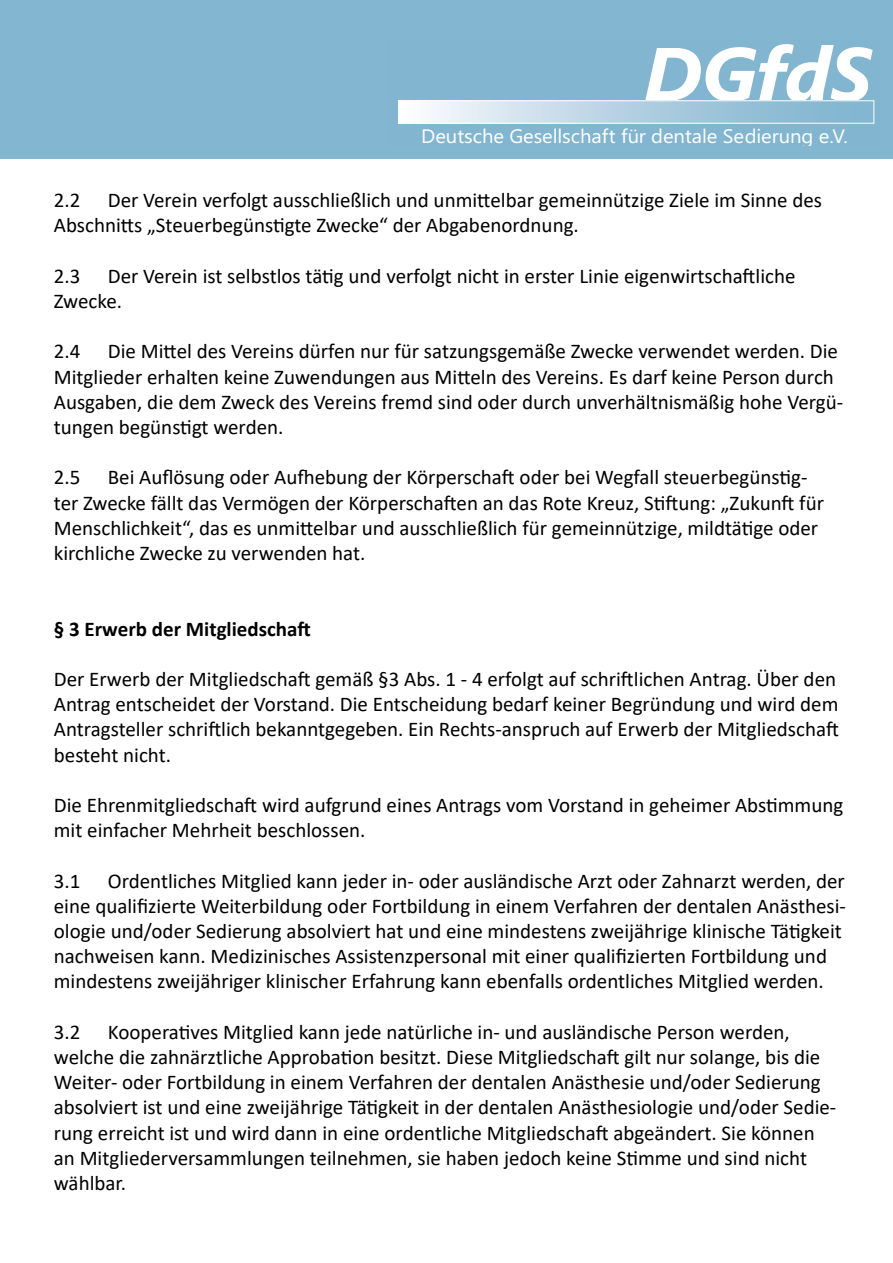
<style>
.page{position:relative;width:893px;height:1263px;background:#fff}
.page>*{position:absolute;margin:0;border:0;box-sizing:border-box;transform-origin:0 0}
.t1{font:italic 700 75.45px "Segoe UI";letter-spacing:-.015em;color:#fff;scale:1.04 1}
.t2{font:21px/25.2px "Calibri";color:#000}
.t3{font:700 21px "Calibri";color:#000}
.t4{font:19.5px "Segoe UI";letter-spacing:-.005em;color:#fff;scale:1.04 1}
</style>
<div class="page">
<div style="left:0;top:0;width:893px;height:158px;background:#82b6d1"></div>
<div style="left:399px;top:101px;width:475px;height:22px;background:linear-gradient(to right,#f8f8fc,#75adcb)"></div>
<div style="left:398px;top:100px;width:476px;height:24px;border:1px solid #fff"></div>
<h1 class="t1" style="left:643px;top:20px;width:221px">DGfdS</h1>
<p class="t4" style="left:421px;top:123px;width:412px">Deutsche Gesellschaft für dentale Sedierung e.V.</p>
<p class="t2" style="left:54px;top:187px;width:770px;text-indent:54px">Der Verein verfolgt ausschließlich und unmittelbar gemeinnützige Ziele im Sinne des<br>Abschnitts „Steuerbegünstigte Zwecke“ der Abgabenordnung.</p>
<p class="t2" style="left:54px;top:263px;width:28px">2.3</p>
<p class="t2" style="left:54px;top:187px;width:28px">2.2</p>
<p class="t2" style="left:54px;top:263px;width:743px;text-indent:54px">Der Verein ist selbstlos tätig und verfolgt nicht in erster Linie eigenwirtschaftliche<br>Zwecke.</p>
<p class="t2" style="left:54px;top:338px;width:28px">2.4</p>
<p class="t2" style="left:54px;top:338px;width:791px;text-indent:54px">Die Mittel des Vereins dürfen nur für satzungsgemäße Zwecke verwendet werden. Die Mitglieder erhalten keine Zuwendungen aus Mitteln des Vereins. Es darf keine Person durch Ausgaben, die dem Zweck des Vereins fremd sind oder durch unverhältnismäßig hohe Vergü&shy;tungen begünstigt werden.</p>
<p class="t2" style="left:54px;top:464px;width:28px">2.5</p>
<p class="t2" style="left:54px;top:464px;width:772px;text-indent:54px">Bei Auflösung oder Aufhebung der Körperschaft oder bei Wegfall steuerbegünstig&shy;ter Zwecke fällt das Vermögen der Körperschaften an das Rote Kreuz, Stiftung: „Zukunft für Menschlichkeit“, das es unmittelbar und ausschließlich für gemeinnützige, mildtätige oder kirchliche Zwecke zu verwenden hat.</p>
<p class="t3" style="left:54px;top:614px;width:258px">§ 3 Erwerb der Mitgliedschaft</p>
<p class="t2" style="left:54px;top:666px;width:787px">Der Erwerb der Mitgliedschaft gemäß §3 Abs. 1 - 4 erfolgt auf schriftlichen Antrag. Über den Antrag entscheidet der Vorstand. Die Entscheidung bedarf keiner Begründung und wird dem Antragsteller schriftlich bekanntgegeben. Ein Rechts-anspruch auf Erwerb der Mitgliedschaft besteht nicht.</p>
<p class="t2" style="left:54px;top:792px;width:791px">Die Ehrenmitgliedschaft wird aufgrund eines Antrags vom Vorstand in geheimer Abstimmung mit einfacher Mehrheit beschlossen.</p>
<p class="t2" style="left:54px;top:867px;width:28px">3.1</p>
<p class="t2" style="left:54px;top:867px;width:794px;text-indent:54px">Ordentliches Mitglied kann jeder in- oder ausländische Arzt oder Zahnarzt werden, der eine qualifizierte Weiterbildung oder Fortbildung in einem Verfahren der dentalen Anästhesi&shy;ologie und/oder Sedierung absolviert hat und eine mindestens zweijährige klinische Tätigkeit nachweisen kann. Medizinisches Assistenzpersonal mit einer qualifizierten Fortbildung und mindestens zweijähriger klinischer Erfahrung kann ebenfalls ordentliches Mitglied werden.</p>
<p class="t2" style="left:54px;top:1019px;width:28px">3.2</p>
<p class="t2" style="left:54px;top:1019px;width:784px;text-indent:54px">Kooperatives Mitglied kann jede natürliche in- und ausländische Person werden, welche die zahnärztliche Approbation besitzt. Diese Mitgliedschaft gilt nur solange, bis die Weiter- oder Fortbildung in einem Verfahren der dentalen Anästhesie und/oder Sedierung absolviert ist und eine zweijährige Tätigkeit in der dentalen Anästhesiologie und/oder Sedie&shy;rung erreicht ist und wird dann in eine ordentliche Mitgliedschaft abgeändert. Sie können an Mitgliederversammlungen teilnehmen, sie haben jedoch keine Stimme und sind nicht wählbar.</p>
</div>
